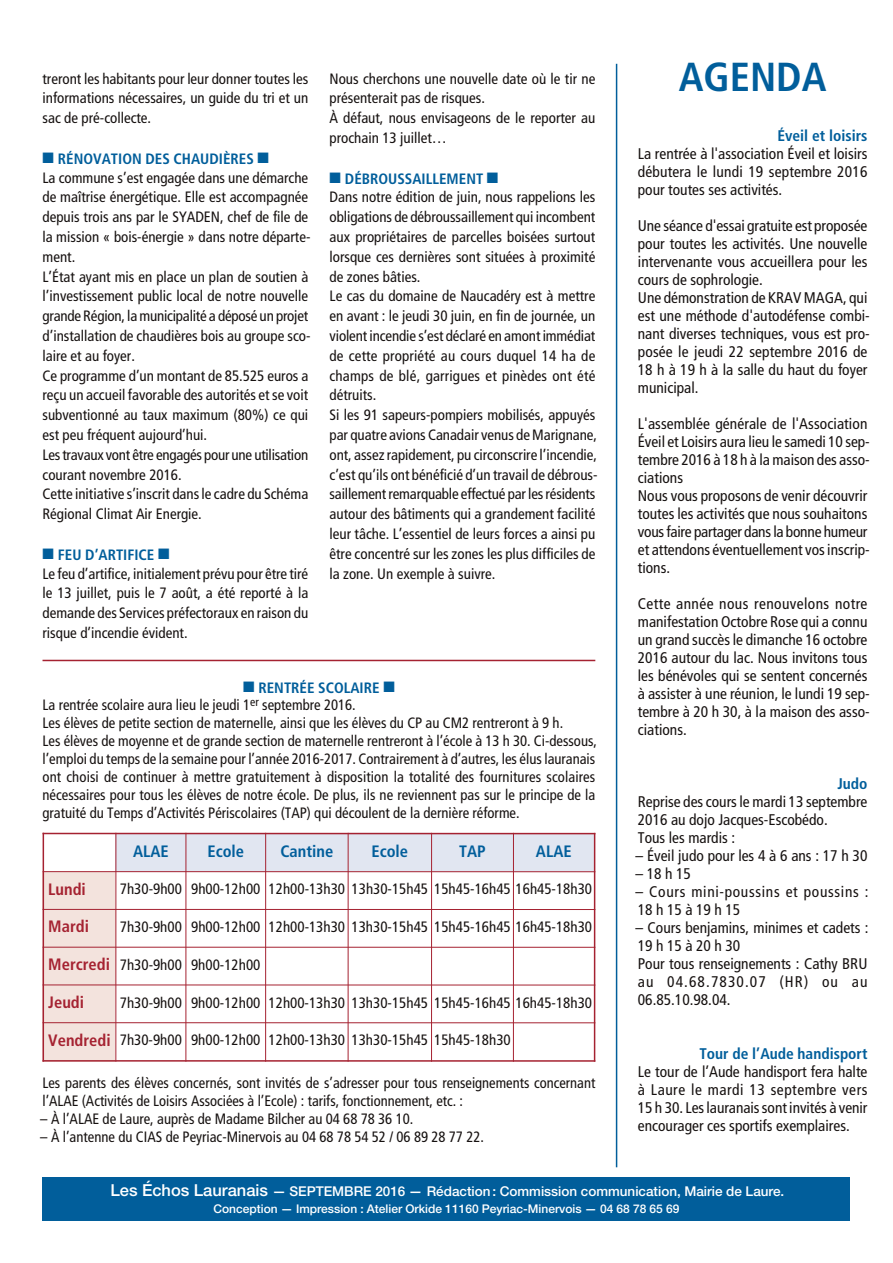
<style>
.page{position:relative;width:893px;height:1263px;background:#fff}
.page>*{position:absolute;margin:0;border:0;box-sizing:border-box;transform-origin:0 0}
.t1{font:700 condensed 40.5px "Frutiger LT Std";color:#015e9b}
.t2{font:700 condensed 16.5px "Frutiger LT Std";color:#015e9b}
.t3{font:700 condensed 16.5px "Frutiger LT Std";color:#a52231}
.t4{font:condensed 15.45px/18px "Frutiger LT Std";color:#161110}
.t5{font:condensed 15.45px/18px "Frutiger LT Std";letter-spacing:.045em;color:#161110}
.t6{font:700 condensed 15.45px "Frutiger LT Std";color:#015e9b}
.t7{font:condensed 15px/19.8px "Frutiger LT Std";color:#161110}
.t8{font:500 13.5px "Helvetica Neue LT Com";color:#fff}
.t9{font:500 12px "Helvetica Neue LT Com";color:#fff}
.s1{color:#015e9b}
.s2{font-weight:700;color:#015e9b}
.s3{font-weight:700;font-size:16.5px;color:#a52231}
.s4{font-size:16.5px}
</style>
<div class="page">
<div style="left:43px;top:1177px;width:807px;height:43px;background:#015e9b"></div>
<hr style="left:616px;top:64px;width:1px;height:1103px;background:#015e9b">
<div style="left:116px;top:833px;width:70px;height:39px;background:#e1e6f1"></div>
<div style="left:186px;top:833px;width:80px;height:39px;background:#e1e6f1"></div>
<div style="left:266px;top:833px;width:82px;height:39px;background:#e1e6f1"></div>
<div style="left:348px;top:833px;width:84px;height:39px;background:#e1e6f1"></div>
<div style="left:432px;top:833px;width:81px;height:39px;background:#e1e6f1"></div>
<div style="left:513px;top:833px;width:82px;height:39px;background:#e1e6f1"></div>
<div style="left:43px;top:872px;width:73px;height:37px;background:#f3e3dd"></div>
<div style="left:43px;top:909px;width:73px;height:38px;background:#f3e3dd"></div>
<div style="left:43px;top:947px;width:73px;height:38px;background:#f3e3dd"></div>
<div style="left:43px;top:985px;width:73px;height:38px;background:#f3e3dd"></div>
<div style="left:43px;top:1023px;width:73px;height:38px;background:#f3e3dd"></div>
<hr style="left:43px;top:833px;width:1px;height:228px;background:#a52231">
<hr style="left:115px;top:833px;width:1px;height:228px;background:#a52231">
<hr style="left:186px;top:833px;width:1px;height:228px;background:#a52231">
<hr style="left:265px;top:833px;width:1px;height:229px;background:#a52231">
<hr style="left:348px;top:833px;width:1px;height:229px;background:#a52231">
<hr style="left:431px;top:833px;width:1px;height:229px;background:#a52231">
<hr style="left:513px;top:833px;width:1px;height:229px;background:#a52231">
<hr style="left:594px;top:833px;width:1px;height:229px;background:#a52231">
<hr style="left:43px;top:833px;width:552px;height:1px;background:#a52231">
<hr style="left:43px;top:871px;width:552px;height:1px;background:#a52231">
<hr style="left:43px;top:909px;width:552px;height:1px;background:#a52231">
<hr style="left:43px;top:947px;width:552px;height:1px;background:#a52231">
<hr style="left:43px;top:984px;width:552px;height:1px;background:#a52231">
<hr style="left:43px;top:1022px;width:552px;height:1px;background:#a52231">
<hr style="left:43px;top:1060px;width:552px;height:2px;background:#a52231">
<hr style="left:43px;top:660px;width:552px;height:1px;background:#a52231">
<p class="t7" style="left:43px;top:70px;width:267px;text-align:justify">treront les habitants pour leur donner toutes les informations nécessaires, un guide du tri et un sac de pré-collecte.</p>
<p class="t7" style="left:43px;top:150px;width:269px"><span class="s1">■</span> <span class="s2">RÉNOVATION DES CHAUDIÈRES</span> <span class="s1">■<br></span>La commune s’est engagée dans une démarche de maîtrise énergétique. Elle est accompagnée depuis trois ans par le SYADEN, chef de file de la mission « bois-énergie » dans notre départe&shy;ment.<br>L’État ayant mis en place un plan de soutien à l’investissement public local de notre nouvelle grande Région, la municipalité a déposé un projet d’installation de chaudières bois au groupe sco&shy;laire et au foyer.<br>Ce programme d’un montant de 85.525 euros a reçu un accueil favorable des autorités et se voit subventionné au taux maximum (80%) ce qui est peu fréquent aujourd’hui.<br>Les travaux vont être engagés pour une utilisation courant novembre 2016.<br>Cette initiative s’inscrit dans le cadre du Schéma Régional Climat Air Energie.</p>
<p class="t7" style="left:43px;top:546px;width:267px"><span class="s1">■</span> <span class="s2">FEU D’ARTIFICE</span> <span class="s1">■<br></span>Le feu d’artifice, initialement prévu pour être tiré le 13 juillet, puis le 7 août, a été reporté à la demande des Services préfectoraux en raison du risque d’incendie évident.</p>
<p class="t7" style="left:330px;top:70px;width:267px">Nous cherchons une nouvelle date où le tir ne présenterait pas de risques.<br>À défaut, nous envisageons de le reporter au prochain 13 juillet…</p>
<p class="t7" style="left:330px;top:170px;width:269px"><span class="s1">■</span> <span class="s2">DÉBROUSSAILLEMENT</span> <span class="s1">■<br></span>Dans notre édition de juin, nous rappelions les obligations de débroussaillement qui incombent aux propriétaires de parcelles boisées surtout lorsque ces dernières sont situées à proximité de zones bâties.<br>Le cas du domaine de Naucadéry est à mettre en avant : le jeudi 30 juin, en fin de journée, un violent incendie s’est déclaré en amont immédiat de cette propriété au cours duquel 14 ha de champs de blé, garrigues et pinèdes ont été détruits.<br>Si les 91 sapeurs-pompiers mobilisés, appuyés par quatre avions Canadair venus de Marignane, ont, assez rapidement, pu circonscrire l’incendie, c’est qu’ils ont bénéficié d’un travail de débrous&shy;saillement remarquable effectué par les résidents autour des bâtiments qui a grandement facilité leur tâche. L’essentiel de leurs forces a ainsi pu être concentré sur les zones les plus difficiles de la zone. Un exemple à suivre.</p>
<p class="t7" style="left:43px;top:680px;width:556px;line-height:17.9px;text-indent:201px"><span class="s1">■</span> <span class="s2">RENTRÉE SCOLAIRE</span> <span class="s1">■<br></span>La rentrée scolaire aura lieu le jeudi 1<sup>er</sup> septembre 2016.<br>Les élèves de petite section de maternelle, ainsi que les élèves du CP au CM2 rentreront à 9 h.<br>Les élèves de moyenne et de grande section de maternelle rentreront à l’école à 13 h 30. Ci-dessous, l’emploi du temps de la semaine pour l’année 2016-2017. Contrairement à d’autres, les élus lauranais ont choisi de continuer à mettre gratuitement à disposition la totalité des fournitures scolaires nécessaires pour tous les élèves de notre école. De plus, ils ne reviennent pas sur le principe de la gratuité du Temps d’Activités Périscolaires (TAP) qui découlent de la dernière réforme.</p>
<p class="t2" style="left:133px;top:844px;width:37px">ALAE</p>
<p class="t2" style="left:207px;top:844px;width:38px">ECOLE</p>
<p class="t2" style="left:280px;top:844px;width:54px">CANTINE</p>
<p class="t2" style="left:371px;top:844px;width:38px">ECOLE</p>
<p class="t2" style="left:459px;top:844px;width:28px">TAP</p>
<p class="t2" style="left:536px;top:845px;width:37px">ALAE</p>
<p class="t3" style="left:48px;top:882px;width:39px">LUNDI</p>
<p class="t7" style="left:120px;top:880px;width:474px">7h30-9h00 9h00-12h00 12h00-13h30 13h30-15h45 15h45-16h45 16h45-18h30</p>
<p class="t3" style="left:48px;top:920px;width:42px">MARDI</p>
<p class="t7" style="left:120px;top:918px;width:474px">7h30-9h00 9h00-12h00 12h00-13h30 13h30-15h45 15h45-16h45 16h45-18h30</p>
<p class="t7" style="left:48px;top:956px;width:214px"><span class="s3">MERCREDI</span> 7h30-9h00 9h00-12h00</p>
<p class="t3" style="left:48px;top:995px;width:37px">JEUDI</p>
<p class="t7" style="left:120px;top:994px;width:474px">7h30-9h00 9h00-12h00 12h00-13h30 13h30-15h45 15h45-16h45 16h45-18h30</p>
<p class="t7" style="left:48px;top:1031px;width:464px"><span class="s3">VENDREDI</span> 7h30-9h00 9h00-12h00 12h00-13h30 13h30-15h45 15h45-18h30</p>
<p class="t7" style="left:43px;top:1075px;width:554px;line-height:18px">Les parents des élèves concernés, sont invités de s’adresser pour tous renseignements concernant l’ALAE (Activités de Loisirs Associées à l’Ecole) : tarifs, fonctionnement, etc. :</p>
<p class="t7" style="left:40px;top:1110px;width:374px">– À l’ALAE de Laure, auprès de Madame Bilcher au 04 68 78 36 10.</p>
<p class="t7" style="left:40px;top:1128px;width:445px">– À l’antenne du CIAS de Peyriac-Minervois au 04 68 78 54 52 / 06 89 28 77 22.</p>
<h1 class="t1" style="left:679px;top:61px;width:149px">AGENDA</h1>
<p class="t6" style="left:777px;top:129px;width:92px">ÉVEIL ET LOISIRS</p>
<p class="t4" style="left:638px;top:145px;width:231px;text-align:justify">La rentrée à l'association Éveil et loisirs débutera le lundi 19 septembre 2016 pour toutes ses activités.</p>
<p class="t4" style="left:638px;top:217px;width:233px">Une séance d'essai gratuite est proposée pour toutes les activités. Une nouvelle intervenante vous accueillera pour les cours de sophrologie.<br>Une démonstration de KRAV MAGA, qui est une méthode d'autodéfense combi&shy;nant diverses techniques, vous est pro&shy;posée le jeudi 22 septembre 2016 de 18 h à 19 h à la salle du haut du foyer municipal.</p>
<p class="t4" style="left:638px;top:415px;width:233px">L'assemblée générale de l'Association Éveil et Loisirs aura lieu le samedi 10 sep&shy;tembre 2016 à 18 h à la maison des asso&shy;ciations<br>Nous vous proposons de venir découvrir toutes les activités que nous souhaitons vous faire partager dans la bonne humeur et attendons éventuellement vos inscrip&shy;tions.</p>
<p class="t4" style="left:638px;top:595px;width:233px">Cette année nous renouvelons notre manifestation Octobre Rose qui a connu un grand succès le dimanche 16 octobre 2016 autour du lac. Nous invitons tous les bénévoles qui se sentent concernés à assister à une réunion, le lundi 19 sep&shy;tembre à 20 h 30, à la maison des asso&shy;ciations.</p>
<p class="t6" style="left:837px;top:777px;width:32px">JUDO</p>
<p class="t4" style="left:638px;top:793px;width:231px">Reprise des cours le mardi 13 septembre<br>2016 au dojo Jacques-Escobédo.<br>Tous les mardis :</p>
<p class="t4" style="left:635px;top:847px;width:233px">– Éveil judo pour les 4 à 6 ans : 17 h 30 –18h15</p>
<p class="t5" style="left:635px;top:883px;width:235px">– Cours mini-poussins et poussins :<br>18h15à19h15</p>
<p class="t4" style="left:635px;top:919px;width:235px">– Cours benjamins, minimes et cadets :<br>19h15à20h30<br>Pour tous renseignements : Cathy BRU au 04.68.7830.07 (HR) ou au<br>06.85.10.98.04.</p>
<p class="t6" style="left:699px;top:1047px;width:170px">TOUR DE L’AUDE HANDISPORT</p>
<p class="t4" style="left:638px;top:1063px;width:231px;text-align:justify">Le tour de l’Aude handisport fera halte à Laure le mardi 13 septembre vers 15 h 30. Les lauranais sont invités à venir encourager ces sportifs exemplaires.</p>
<p class="t8" style="left:110px;top:1183px;width:675px"><span class="s4">Les Échos Lauranais</span> — SEPTEMBRE 2016 — Rédaction: Commission communication, Mairie de Laure.</p>
<p class="t9" style="left:214px;top:1201px;width:467px">Conception — Impression : Atelier Orkide 11160 Peyriac-Minervois — 04 68 78 65 69</p>
</div>
